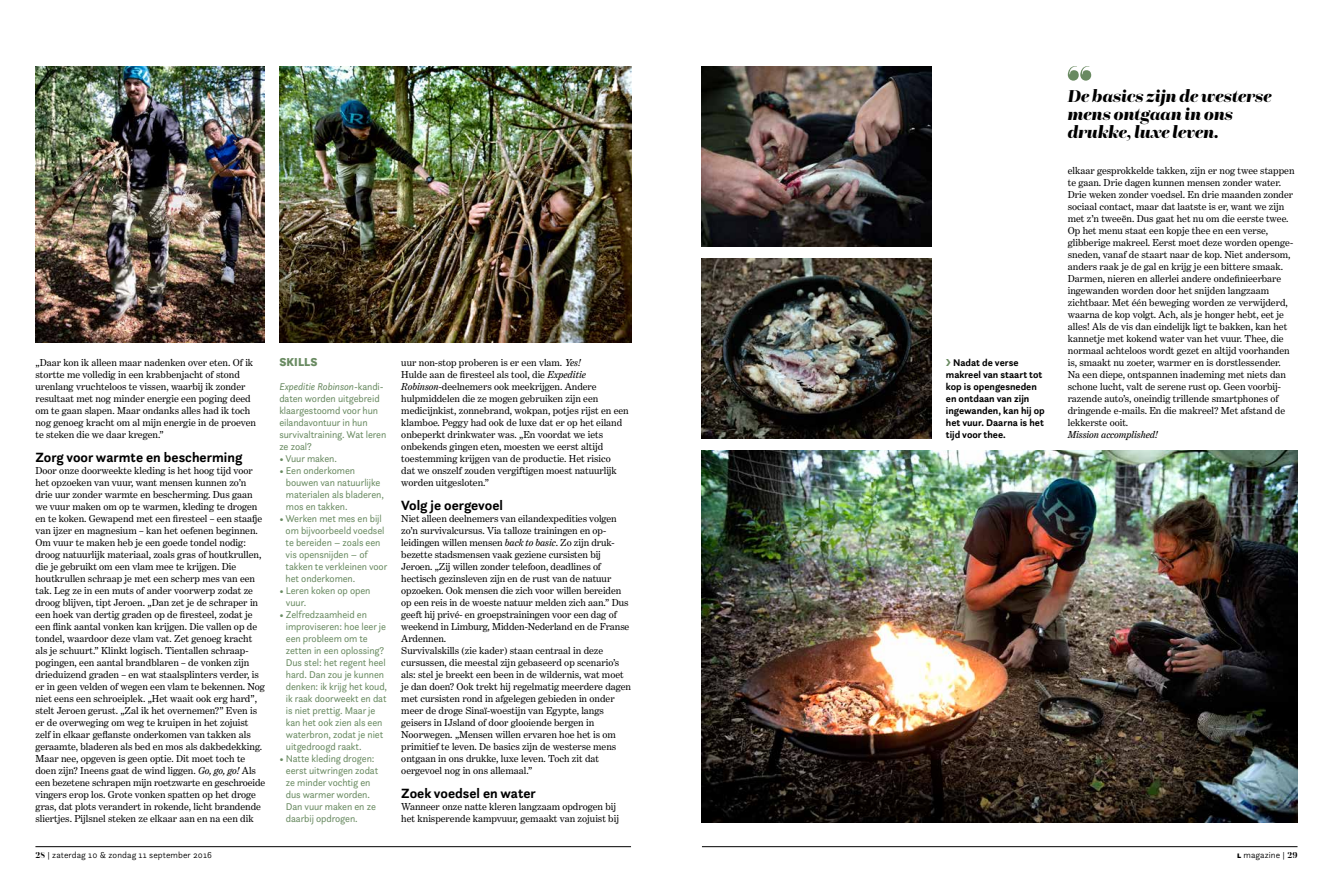
<style>
.page{position:relative;width:1333px;height:893px;background:#fff}
.page>*{position:absolute;margin:0;border:0;box-sizing:border-box;transform-origin:0 0}
.t1{font:italic 900 18px/18px "Questa Grande";color:#000}
.t2{font:700 14px "Questa Sans";color:#000}
.t3{font:900 12px "Questa Sans";letter-spacing:.01em;color:#698a61}
.t4{font:10.2px/12px "Benton Modern Two";color:#000}
.t5{font:10.2px/12px "Questa Sans";letter-spacing:-.01em;color:#698a61}
.t6{font:italic 10.2px "Benton Modern Two";color:#000}
.t7{font:700 10.1px/12px "Questa Sans";color:#000}
.t8{font:300 9px "Questa Sans";letter-spacing:.01em;color:#000}
.s1{font-style:italic}
.s2{font-family:"Questa Grande";font-weight:700}
.s3{font-weight:900}
</style>
<div class="page">
<hr style="left:35px;top:846px;width:596px;height:1px;background:#000">
<hr style="left:702px;top:846px;width:595px;height:1px;background:#000">
<img style="left:702px;top:450px;width:595px;height:372px">
<svg style="left:1067px;top:66px;width:24px;height:15px"></svg>
<img style="left:702px;top:66px;width:229px;height:180px">
<img style="left:702px;top:258px;width:229px;height:180px">
<img style="left:36px;top:66px;width:228px;height:276px">
<img style="left:279px;top:66px;width:352px;height:276px">
<p class="t4" style="left:35px;top:357px;width:222px">„Daar kon ik alleen maar nadenken over eten. Of ik stortte me volledig in een krabbenjacht of stond urenlang vruchteloos te vissen, waarbij ik zonder resultaat met nog minder energie een poging deed om te gaan slapen. Maar ondanks alles had ik toch nog genoeg kracht om al mijn energie in de proeven te steken die we daar kregen.”</p>
<h2 class="t2" style="left:35px;top:448px;width:208px">Zorg voor warmte en bescherming</h2>
<p class="t4" style="left:35px;top:465px;width:231px">Door onze doorweekte kleding is het hoog tijd voor het opzoeken van vuur, want mensen kunnen zo’n drie uur zonder warmte en bescherming. Dus gaan we vuur maken om op te warmen, kleding te drogen en te koken. Gewapend met een firesteel – een staafje van ijzer en magnesium – kan het oefenen beginnen.<br>Om vuur te maken heb je een goede tondel nodig: droog natuurlijk materiaal, zoals gras of houtkrullen, die je gebruikt om een vlam mee te krijgen. Die houtkrullen schraap je met een scherp mes van een tak. Leg ze in een muts of ander voorwerp zodat ze droog blijven, tipt Jeroen. „Dan zet je de schraper in een hoek van dertig graden op de firesteel, zodat je een flink aantal vonken kan krijgen. Die vallen op de tondel, waardoor deze vlam vat. Zet genoeg kracht als je schuurt.” Klinkt logisch. Tientallen schraap&shy;pogingen, een aantal brandblaren – de vonken zijn drieduizend graden – en wat staalsplinters verder, is er in geen velden of wegen een vlam te bekennen. Nog niet eens een schroeiplek. „Het waait ook erg hard”, stelt Jeroen gerust. „Zal ik het overnemen?” Even is er de overweging om weg te kruipen in het zojuist zelf in elkaar geflanste onderkomen van takken als geraamte, bladeren als bed en mos als dakbedekking.<br>Maar nee, opgeven is geen optie. Dit moet toch te doen zijn? Ineens gaat de wind liggen. <span class="s1">Go, go, go!</span> Als een bezetene schrapen mijn roetzwarte en geschroeide vingers erop los. Grote vonken spatten op het droge gras, dat plots verandert in rokende, licht brandende sliertjes. Pijlsnel steken ze elkaar aan en na een dik</p>
<p class="t3" style="left:279px;top:354px;width:40px">SKILLS</p>
<p class="t5" style="left:279px;top:380px;width:108px"><span class="s1">Expeditie Robinson</span>-kandi&shy;daten worden uitgebreid klaargestoomd voor hun eilandavontuur in hun survivaltraining. Wat leren ze zoal?</p>
<p class="t5" style="left:279px;top:452px;width:59px">• Vuur maken.</p>
<p class="t5" style="left:286px;top:464px;width:99px;text-indent:-7px">• Een onderkomen bouwen van natuurlijke materialen als bladeren, mos en takken.</p>
<p class="t5" style="left:285px;top:512px;width:103px;text-indent:-6px">• Werken met mes en bijl om bijvoorbeeld voedsel te bereiden – zoals een vis opensnijden – of takken te verkleinen voor het onderkomen.</p>
<p class="t5" style="left:286px;top:584px;width:86px;text-indent:-7px">• Leren koken op open vuur.</p>
<p class="t5" style="left:286px;top:608px;width:103px;text-indent:-7px">• Zelfredzaamheid en improviseren: hoe leer je een probleem om te zetten in een oplossing?<br>Dus stel: het regent heel hard. Dan zou je kunnen denken: ik krijg het koud, ik raak doorweekt en dat is niet prettig. Maar je kan het ook zien als een waterbron, zodat je niet uitgedroogd raakt.</p>
<p class="t5" style="left:286px;top:752px;width:94px;text-indent:-7px">• Natte kleding drogen: eerst uitwringen zodat ze minder vochtig en dus warmer worden.<br>Dan vuur maken en ze daarbij opdrogen.</p>
<p class="t4" style="left:401px;top:357px;width:229px">uur non-stop proberen is er een vlam. <span class="s1">Yes!<br></span>Hulde aan de firesteel als tool, die <span class="s1">Expeditie Robinson</span>-deelnemers ook meekrijgen. Andere hulpmiddelen die ze mogen gebruiken zijn een medicijnkist, zonnebrand, wokpan, potjes rijst en een klamboe. Peggy had ook de luxe dat er op het eiland onbeperkt drinkwater was. „En voordat we iets onbekends gingen eten, moesten we eerst altijd toestemming krijgen van de productie. Het risico<br>dat we onszelf zouden vergiftigen moest natuurlijk worden uitgesloten.”</p>
<h2 class="t2" style="left:401px;top:496px;width:103px">Volg je oergevoel</h2>
<p class="t4" style="left:401px;top:513px;width:231px">Niet alleen deelnemers van eilandexpedities volgen zo’n survivalcursus. Via talloze trainingen en op&shy;leidingen willen mensen <span class="s1">back to basic</span>. Zo zijn druk&shy;bezette stadsmensen vaak geziene cursisten bij Jeroen. „Zij willen zonder telefoon, deadlines of hectisch gezinsleven zijn en de rust van de natuur opzoeken. Ook mensen die zich voor willen bereiden op een reis in de woeste natuur melden zich aan.” Dus geeft hij privé- en groepstrainingen voor een dag of weekend in Limburg, Midden-Nederland en de Franse Ardennen.<br>Survivalskills (zie kader) staan centraal in deze cursussen, die meestal zijn gebaseerd op scenario’s als: stel je breekt een been in de wildernis, wat moet je dan doen? Ook trekt hij regelmatig meerdere dagen met cursisten rond in afgelegen gebieden in onder meer de droge Sinaï-woestijn van Egypte, langs geisers in IJsland of door glooiende bergen in Noorwegen. „Mensen willen ervaren hoe het is om primitief te leven. De basics zijn de westerse mens ontgaan in ons drukke, luxe leven. Toch zit dat oergevoel nog in ons allemaal.”</p>
<h2 class="t2" style="left:401px;top:784px;width:136px">Zoek voedsel en water</h2>
<p class="t4" style="left:401px;top:801px;width:219px">Wanneer onze natte kleren langzaam opdrogen bij het knisperende kampvuur, gemaakt van zojuist bij</p>
<p class="t7" style="left:945px;top:357px;width:100px;text-indent:7px">Nadat de verse makreel van staart tot kop is opengesneden en ontdaan van zijn ingewanden, kan hij op het vuur. Daarna is het tijd voor thee.</p>
<h1 class="t1" style="left:1067px;top:87px;width:205px">De basics zijn de westerse mens ontgaan in ons drukke, luxe leven.</h1>
<p class="t4" style="left:1067px;top:165px;width:228px">elkaar gesprokkelde takken, zijn er nog twee stappen te gaan. Drie dagen kunnen mensen zonder water.<br>Drie weken zonder voedsel. En drie maanden zonder sociaal contact, maar dat laatste is er, want we zijn met z’n tweeën. Dus gaat het nu om die eerste twee.<br>Op het menu staat een kopje thee en een verse, glibberige makreel. Eerst moet deze worden openge&shy;sneden, vanaf de staart naar de kop. Niet andersom, anders raak je de gal en krijg je een bittere smaak.<br>Darmen, nieren en allerlei andere ondefinieerbare ingewanden worden door het snijden langzaam zichtbaar. Met één beweging worden ze verwijderd, waarna de kop volgt. Ach, als je honger hebt, eet je alles! Als de vis dan eindelijk ligt te bakken, kan het kannetje met kokend water van het vuur. Thee, die normaal achteloos wordt gezet en altijd voorhanden is, smaakt nu zoeter, warmer en is dorstlessender.<br>Na een diepe, ontspannen inademing met niets dan schone lucht, valt de serene rust op. Geen voorbij&shy;razende auto’s, oneindig trillende smartphones of dringende e-mails. En die makreel? Met afstand de lekkerste ooit.</p>
<p class="t6" style="left:1067px;top:429px;width:91px">Mission accomplished!</p>
<p class="t8" style="left:35px;top:849px;width:178px"><span class="s2">28</span> | zaterdag 10 &amp; zondag 11 september 2016</p>
<p class="t8" style="left:1236px;top:849px;width:62px"><span class="s3">l</span> magazine | <span class="s2">29</span></p>
</div>
